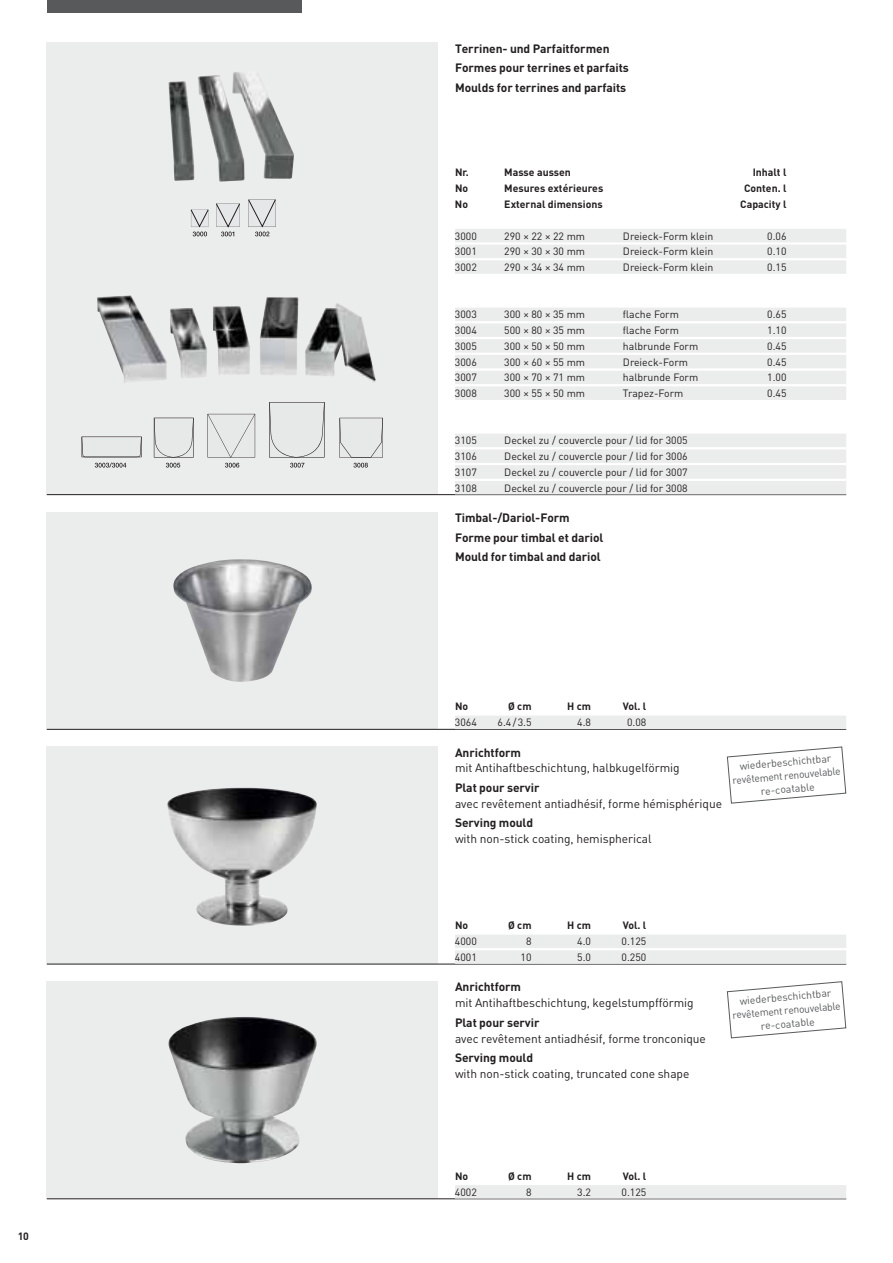
<style>
.page{position:relative;width:893px;height:1263px;background:#fff}
.page>*{position:absolute;margin:0;border:0;box-sizing:border-box;transform-origin:0 0}
.t1{font:12px "DIN";letter-spacing:-.005em;color:#231f20}
.t2{font:700 12px/19.5px "DIN";letter-spacing:-.005em;color:#231f20}
.t3{font:10.5px "DIN";color:#231f20}
.t4{font:700 10.5px "DIN";color:#231f20}
.t5{font:10.5px/13.5px "DIN";color:#58595b;text-align:center}
</style>
<div class="page">
<div style="left:47px;top:0;width:255px;height:13px;background:#58595b"></div>
<div style="left:47px;top:43px;width:391px;height:452px;background:#ebecec"></div>
<hr style="left:47px;top:494px;width:391px;height:1px;background:#231f20">
<hr style="left:438px;top:494px;width:408px;height:1px;background:#231f20">
<div style="left:455px;top:229px;width:391px;height:13px;background:#ebecec"></div>
<div style="left:455px;top:245px;width:391px;height:13px;background:#ebecec"></div>
<div style="left:455px;top:260px;width:391px;height:14px;background:#ebecec"></div>
<div style="left:455px;top:308px;width:391px;height:13px;background:#ebecec"></div>
<div style="left:455px;top:323px;width:391px;height:14px;background:#ebecec"></div>
<div style="left:455px;top:339px;width:391px;height:14px;background:#ebecec"></div>
<div style="left:455px;top:355px;width:391px;height:13px;background:#ebecec"></div>
<div style="left:455px;top:371px;width:391px;height:13px;background:#ebecec"></div>
<div style="left:455px;top:386px;width:391px;height:14px;background:#ebecec"></div>
<div style="left:455px;top:434px;width:391px;height:13px;background:#ebecec"></div>
<div style="left:455px;top:449px;width:391px;height:14px;background:#ebecec"></div>
<div style="left:455px;top:465px;width:391px;height:14px;background:#ebecec"></div>
<div style="left:455px;top:481px;width:391px;height:13px;background:#ebecec"></div>
<img style="left:97px;top:295px;width:279px;height:88px">
<svg style="left:154px;top:418px;width:40px;height:39px"></svg>
<svg style="left:208px;top:414px;width:47px;height:43px"></svg>
<svg style="left:269px;top:402px;width:56px;height:55px"></svg>
<svg style="left:339px;top:418px;width:44px;height:39px"></svg>
<svg style="left:82px;top:437px;width:60px;height:20px"></svg>
<svg style="left:95px;top:463px;width:31px;height:5px"></svg>
<svg style="left:166px;top:463px;width:14px;height:5px"></svg>
<svg style="left:290px;top:463px;width:14px;height:5px"></svg>
<svg style="left:353px;top:463px;width:15px;height:5px"></svg>
<svg style="left:225px;top:463px;width:14px;height:5px"></svg>
<img style="left:168px;top:72px;width:126px;height:110px">
<svg style="left:191px;top:209px;width:18px;height:27px"></svg>
<svg style="left:216px;top:203px;width:24px;height:33px"></svg>
<svg style="left:248px;top:199px;width:28px;height:37px"></svg>
<div style="left:47px;top:512px;width:391px;height:217px;background:#ebecec"></div>
<hr style="left:47px;top:729px;width:391px;height:1px;background:#231f20">
<hr style="left:438px;top:729px;width:408px;height:1px;background:#231f20">
<div style="left:455px;top:716px;width:391px;height:13px;background:#ebecec"></div>
<div style="left:47px;top:747px;width:391px;height:217px;background:#ebecec"></div>
<hr style="left:47px;top:964px;width:391px;height:1px;background:#231f20">
<hr style="left:438px;top:964px;width:408px;height:1px;background:#231f20">
<div style="left:455px;top:934px;width:391px;height:14px;background:#ebecec"></div>
<div style="left:455px;top:950px;width:391px;height:14px;background:#ebecec"></div>
<div style="left:47px;top:981px;width:391px;height:218px;background:#ebecec"></div>
<hr style="left:47px;top:1198px;width:391px;height:1px;background:#231f20">
<hr style="left:438px;top:1198px;width:408px;height:1px;background:#231f20">
<div style="left:455px;top:1185px;width:391px;height:13px;background:#ebecec"></div>
<img style="left:173px;top:559px;width:139px;height:123px">
<img style="left:168px;top:1017px;width:149px;height:147px">
<img style="left:167px;top:788px;width:150px;height:138px">
<svg style="left:727px;top:746px;width:119px;height:58px"></svg>
<svg style="left:727px;top:981px;width:119px;height:57px"></svg>
<p class="t4" style="left:18px;top:1232px;width:13px">10</p>
<p class="t2" style="left:455px;top:40px;width:175px">Terrinen- und Parfaitformen<br>Formes pour terrines et parfaits<br>Moulds for terrines and parfaits</p>
<p class="t4" style="left:455px;top:169px;width:15px">Nr.</p>
<p class="t4" style="left:504px;top:169px;width:68px">Masse aussen</p>
<p class="t4" style="left:753px;top:169px;width:35px">Inhalt l</p>
<p class="t4" style="left:455px;top:185px;width:15px">No</p>
<p class="t4" style="left:504px;top:185px;width:101px">Mesures extérieures</p>
<p class="t4" style="left:744px;top:185px;width:44px">Conten. l</p>
<p class="t4" style="left:455px;top:201px;width:15px">No</p>
<p class="t4" style="left:504px;top:201px;width:100px">External dimensions</p>
<p class="t4" style="left:740px;top:201px;width:48px">Capacity l</p>
<p class="t3" style="left:455px;top:232px;width:23px">3000</p>
<p class="t3" style="left:504px;top:232px;width:82px">290 × 22 × 22 mm</p>
<p class="t3" style="left:623px;top:232px;width:92px">Dreieck-Form klein</p>
<p class="t3" style="left:767px;top:232px;width:21px">0.06</p>
<p class="t3" style="left:455px;top:248px;width:23px">3001</p>
<p class="t3" style="left:504px;top:248px;width:82px">290 × 30 × 30 mm</p>
<p class="t3" style="left:623px;top:248px;width:92px">Dreieck-Form klein</p>
<p class="t3" style="left:767px;top:248px;width:21px">0.10</p>
<p class="t3" style="left:455px;top:264px;width:23px">3002</p>
<p class="t3" style="left:504px;top:264px;width:82px">290 × 34 × 34 mm</p>
<p class="t3" style="left:623px;top:264px;width:92px">Dreieck-Form klein</p>
<p class="t3" style="left:767px;top:264px;width:21px">0.15</p>
<p class="t3" style="left:455px;top:311px;width:23px">3003</p>
<p class="t3" style="left:504px;top:311px;width:82px">300 × 80 × 35 mm</p>
<p class="t3" style="left:623px;top:311px;width:57px">flache Form</p>
<p class="t3" style="left:767px;top:311px;width:21px">0.65</p>
<p class="t3" style="left:455px;top:327px;width:23px">3004</p>
<p class="t3" style="left:504px;top:327px;width:82px">500 × 80 × 35 mm</p>
<p class="t3" style="left:623px;top:327px;width:57px">flache Form</p>
<p class="t3" style="left:767px;top:327px;width:21px">1.10</p>
<p class="t3" style="left:455px;top:342px;width:23px">3005</p>
<p class="t3" style="left:504px;top:342px;width:82px">300 × 50 × 50 mm</p>
<p class="t3" style="left:623px;top:342px;width:77px">halbrunde Form</p>
<p class="t3" style="left:767px;top:342px;width:21px">0.45</p>
<p class="t3" style="left:455px;top:358px;width:23px">3006</p>
<p class="t3" style="left:504px;top:358px;width:82px">300 × 60 × 55 mm</p>
<p class="t3" style="left:623px;top:358px;width:67px">Dreieck-Form</p>
<p class="t3" style="left:767px;top:358px;width:21px">0.45</p>
<p class="t3" style="left:455px;top:374px;width:23px">3007</p>
<p class="t3" style="left:504px;top:374px;width:82px">300 × 70 × 71 mm</p>
<p class="t3" style="left:623px;top:374px;width:77px">halbrunde Form</p>
<p class="t3" style="left:767px;top:374px;width:21px">1.00</p>
<p class="t3" style="left:455px;top:390px;width:23px">3008</p>
<p class="t3" style="left:504px;top:390px;width:82px">300 × 55 × 50 mm</p>
<p class="t3" style="left:623px;top:390px;width:62px">Trapez-Form</p>
<p class="t3" style="left:767px;top:390px;width:21px">0.45</p>
<p class="t3" style="left:455px;top:437px;width:23px">3105</p>
<p class="t3" style="left:504px;top:437px;width:185px">Deckel zu / couvercle pour / lid for 3005</p>
<p class="t3" style="left:455px;top:453px;width:23px">3106</p>
<p class="t3" style="left:504px;top:453px;width:185px">Deckel zu / couvercle pour / lid for 3006</p>
<p class="t3" style="left:455px;top:468px;width:23px">3107</p>
<p class="t3" style="left:504px;top:468px;width:185px">Deckel zu / couvercle pour / lid for 3007</p>
<p class="t3" style="left:455px;top:484px;width:23px">3108</p>
<p class="t3" style="left:504px;top:484px;width:185px">Deckel zu / couvercle pour / lid for 3008</p>
<p class="t2" style="left:455px;top:509px;width:150px">Timbal-/Dariol-Form<br>Forme pour timbal et dariol<br>Mould for timbal and dariol</p>
<p class="t4" style="left:455px;top:703px;width:15px">No</p>
<p class="t4" style="left:508px;top:703px;width:25px">Ø cm</p>
<p class="t4" style="left:567px;top:703px;width:25px">H cm</p>
<p class="t4" style="left:623px;top:703px;width:25px">Vol. l</p>
<p class="t3" style="left:455px;top:719px;width:23px">3064</p>
<p class="t3" style="left:498px;top:719px;width:35px">6.4 / 3.5</p>
<p class="t3" style="left:577px;top:719px;width:15px">4.8</p>
<p class="t3" style="left:627px;top:719px;width:21px">0.08</p>
<p class="t2" style="left:455px;top:744px;width:68px">Anrichtform</p>
<p class="t1" style="left:455px;top:764px;width:226px">mit Antihaftbeschichtung, halbkugelförmig</p>
<p class="t2" style="left:455px;top:779px;width:86px">Plat pour servir</p>
<p class="t1" style="left:455px;top:799px;width:269px">avec revêtement antiadhésif, forme hémisphérique</p>
<p class="t2" style="left:455px;top:815px;width:80px">Serving mould</p>
<p class="t1" style="left:455px;top:834px;width:198px">with non-stick coating, hemispherical</p>
<p class="t5" style="left:731px;top:761px;width:110px;rotate:-5deg">wiederbeschichtbar revêtement renouvelable re-coatable</p>
<p class="t4" style="left:455px;top:922px;width:15px">No</p>
<p class="t4" style="left:508px;top:922px;width:25px">Ø cm</p>
<p class="t4" style="left:567px;top:922px;width:25px">H cm</p>
<p class="t4" style="left:623px;top:922px;width:25px">Vol. l</p>
<p class="t3" style="left:455px;top:938px;width:23px">4000</p>
<p class="t3" style="left:526px;top:938px;width:7px">8</p>
<p class="t3" style="left:577px;top:938px;width:15px">4.0</p>
<p class="t3" style="left:622px;top:938px;width:26px">0.125</p>
<p class="t3" style="left:455px;top:953px;width:23px">4001</p>
<p class="t3" style="left:521px;top:953px;width:12px">10</p>
<p class="t3" style="left:577px;top:953px;width:15px">5.0</p>
<p class="t3" style="left:622px;top:953px;width:26px">0.250</p>
<p class="t2" style="left:455px;top:979px;width:68px">Anrichtform</p>
<p class="t1" style="left:455px;top:999px;width:240px">mit Antihaftbeschichtung, kegelstumpfförmig</p>
<p class="t2" style="left:455px;top:1014px;width:86px">Plat pour servir</p>
<p class="t1" style="left:455px;top:1034px;width:252px">avec revêtement antiadhésif, forme tronconique</p>
<p class="t2" style="left:455px;top:1049px;width:80px">Serving mould</p>
<p class="t1" style="left:455px;top:1069px;width:236px">with non-stick coating, truncated cone shape</p>
<p class="t5" style="left:731px;top:996px;width:110px;rotate:-5deg">wiederbeschichtbar revêtement renouvelable re-coatable</p>
<p class="t4" style="left:455px;top:1172px;width:15px">No</p>
<p class="t4" style="left:508px;top:1172px;width:25px">Ø cm</p>
<p class="t4" style="left:567px;top:1172px;width:25px">H cm</p>
<p class="t4" style="left:623px;top:1172px;width:25px">Vol. l</p>
<p class="t3" style="left:455px;top:1188px;width:23px">4002</p>
<p class="t3" style="left:526px;top:1188px;width:7px">8</p>
<p class="t3" style="left:577px;top:1188px;width:15px">3.2</p>
<p class="t3" style="left:622px;top:1188px;width:26px">0.125</p>
</div>
